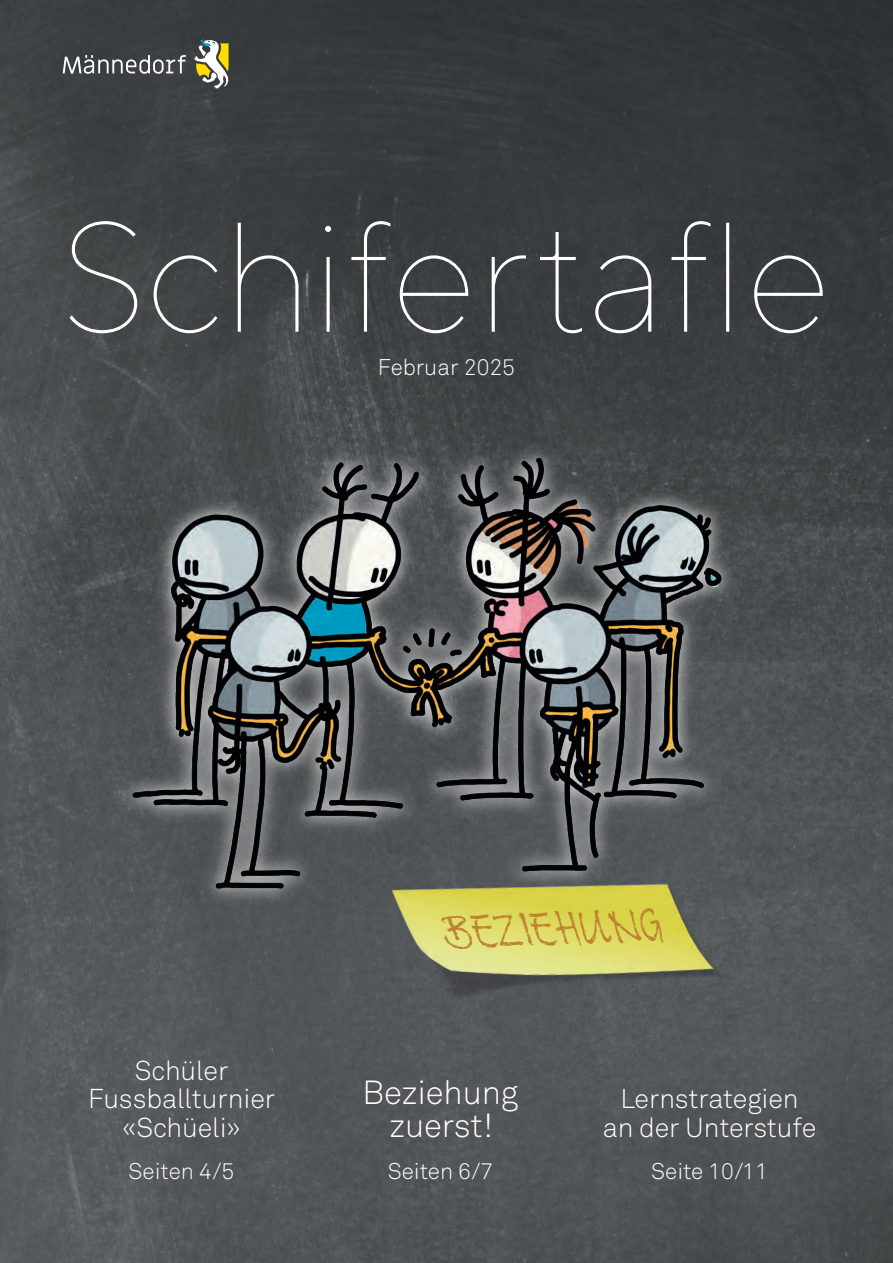
<style>
.page{position:relative;width:893px;height:1263px;background:#fff}
.page>*{position:absolute;margin:0;border:0;box-sizing:border-box;transform-origin:0 0}
.t1{font:italic 46.05px "Chalky";color:#be8233}
.t2{font:33px/33px "Akkurat Light Office";letter-spacing:-.005em;color:#fff;text-align:center}
.t3{font:27px/28.5px "Akkurat Light Office";letter-spacing:-.005em;color:#fff;text-align:center}
.t4{font:22.5px "Akkurat Light Office";color:#fff}
</style>
<div class="page">
<img style="left:0;top:0;width:893px;height:1263px">
<svg style="left:69px;top:221px;width:754px;height:112px;background:#4a4e50"></svg>
<svg style="left:63px;top:55px;width:123px;height:19px"></svg>
<svg style="left:194px;top:39px;width:35px;height:50px"></svg>
<img style="left:380px;top:864px;width:368px;height:159px">
<div style="left:115px;top:440px;width:624px;height:466px;background:#fff;opacity:.72"></div>
<img style="left:126px;top:452px;width:602px;height:443px">
<p class="t4" style="left:378px;top:354px;width:139px">Februar 2025</p>
<p class="t3" style="left:88px;top:1056px;width:189px">Schüler<br>Fussballturnier «Schüeli»</p>
<p class="t4" style="left:129px;top:1157px;width:107px">Seiten 4/5</p>
<h1 class="t1" style="left:445px;top:905px;width:221px;rotate:-2deg">BEZIEHUNG</h1>
<p class="t2" style="left:363px;top:1076px;width:157px">Beziehung zuerst!</p>
<p class="t4" style="left:388px;top:1157px;width:107px">Seiten 6/7</p>
<p class="t3" style="left:603px;top:1085px;width:215px">Lernstrategien an der Unterstufe</p>
<p class="t4" style="left:651px;top:1157px;width:118px">Seite 10/11</p>
</div>
